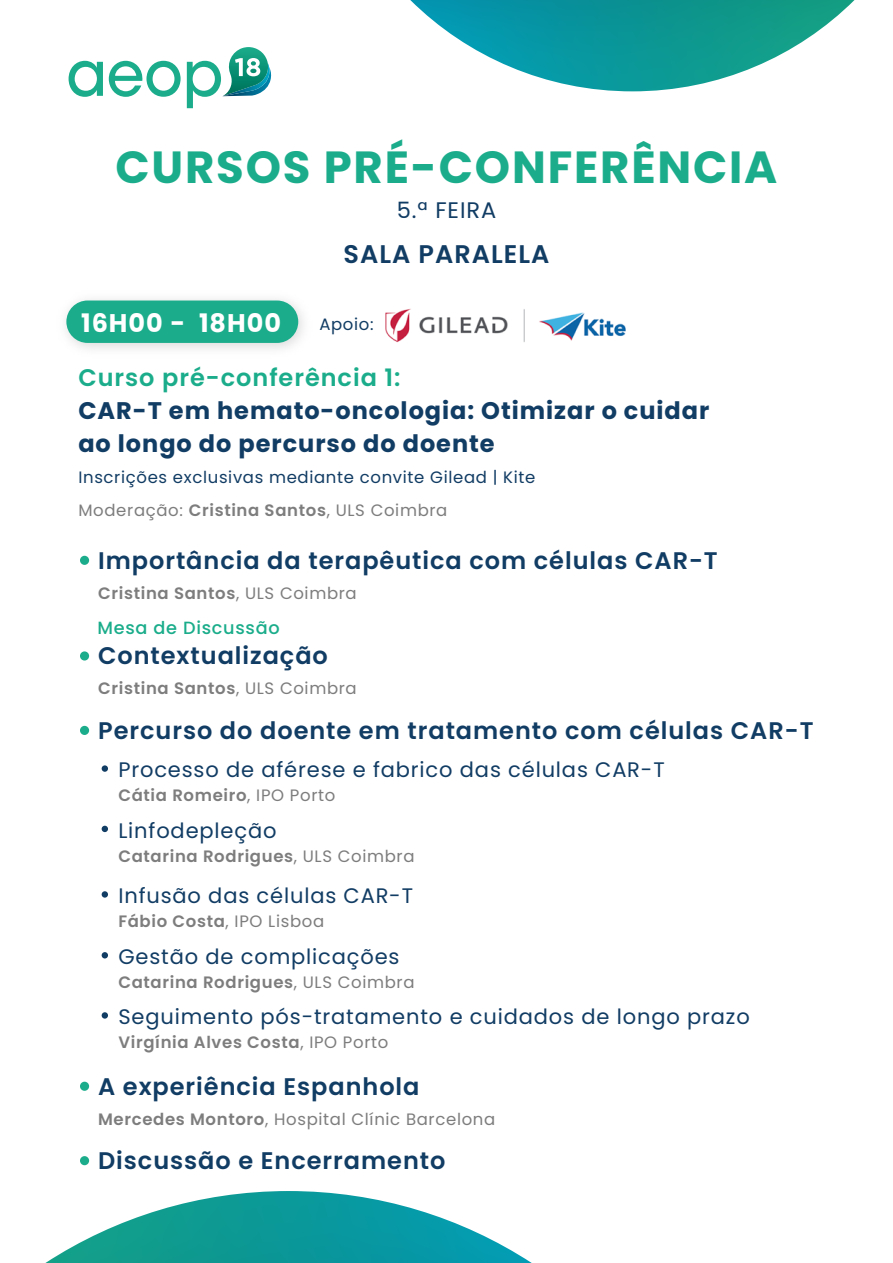
<style>
.page{position:relative;width:893px;height:1263px;background:#fff}
.page>*{position:absolute;margin:0;border:0;box-sizing:border-box;transform-origin:0 0}
.t1{font:500 62.55px "ITC Avant Garde Std";color:#1bad8b;scale:.94 1}
.t2{font:700 45px "Poppins";letter-spacing:.04em;color:#1bad8b}
.t3{font:600 25.5px "Poppins";letter-spacing:.04em;color:#113c64}
.t4{font:700 25.5px "Poppins";letter-spacing:.04em;color:#fff}
.t5{font:600 24px "Poppins";letter-spacing:.04em;color:#113c64}
.t6{font:700 24px/33px "Poppins";letter-spacing:.04em;color:#113c64}
.t7{font:600 24px "Poppins";letter-spacing:.04em;color:#1bad8b}
.t8{font:22.5px "Poppins";letter-spacing:.04em;color:#113c64}
.t9{font:21px "Poppins";letter-spacing:.04em;color:#113c64}
.t10{font:500 17.7px "Poppins";letter-spacing:.04em;color:#1bad8b}
.t11{font:600 16.5px "Poppins";letter-spacing:.04em;color:#7d7d7d}
.t12{font:16.5px "Poppins";letter-spacing:.04em;color:#7d7d7d}
.t13{font:16.5px "Poppins";letter-spacing:.04em;color:#113c64}
.s1{font-weight:600}
.s2{font-weight:400}
</style>
<div class="page">
<svg style="left:45px;top:1191px;width:487px;height:72px"></svg>
<svg style="left:410px;top:0;width:444px;height:91px"></svg>
<svg style="left:223px;top:47px;width:48px;height:49px"></svg>
<img style="left:65px;top:299px;width:238px;height:50px">
<div style="left:66px;top:300px;width:232px;height:43px;background:#1bad8b;border-radius:21px"></div>
<img style="left:385px;top:308px;width:241px;height:35px">
<div style="left:102px;top:765px;width:6px;height:7px;background:#113c64;border-radius:50%"></div>
<svg style="left:102px;top:826px;width:6px;height:6px"></svg>
<div style="left:102px;top:891px;width:6px;height:7px;background:#113c64;border-radius:50%"></div>
<svg style="left:102px;top:952px;width:6px;height:6px"></svg>
<div style="left:102px;top:1012px;width:6px;height:7px;background:#113c64;border-radius:50%"></div>
<div style="left:80px;top:556px;width:9px;height:9px;background:#1bad8b;border-radius:50%"></div>
<div style="left:80px;top:651px;width:9px;height:9px;background:#1bad8b;border-radius:50%"></div>
<div style="left:80px;top:726px;width:9px;height:9px;background:#1bad8b;border-radius:50%"></div>
<div style="left:80px;top:1082px;width:9px;height:9px;background:#1bad8b;border-radius:50%"></div>
<div style="left:80px;top:1156px;width:9px;height:9px;background:#1bad8b;border-radius:50%"></div>
<h1 class="t1" style="left:66px;top:34px;width:168px">aeop</h1>
<h2 class="t2" style="left:116px;top:141px;width:663px">CURSOS PRÉ-CONFERÊNCIA</h2>
<h3 class="t8" style="left:397px;top:197px;width:101px">5.ª FEIRA</h3>
<h3 class="t3" style="left:344px;top:239px;width:207px">SALA PARALELA</h3>
<h3 class="t4" style="left:81px;top:308px;width:201px">16H00 - 18H00</h3>
<p class="t13" style="left:319px;top:315px;width:56px">Apoio:</p>
<h3 class="t7" style="left:78px;top:363px;width:324px">Curso pré-conferência 1:</h3>
<h3 class="t6" style="left:78px;top:394px;width:632px">CAR-T em hemato-oncologia: Otimizar o cuidar ao longo do percurso do doente</h3>
<p class="t13" style="left:78px;top:468px;width:458px">Inscrições exclusivas mediante convite Gilead | Kite</p>
<p class="t12" style="left:78px;top:500px;width:371px">Moderação: <span class="s1">Cristina Santos</span>, ULS Coimbra</p>
<h3 class="t5" style="left:98px;top:546px;width:621px">Importância da terapêutica com células CAR-T</h3>
<p class="t11" style="left:98px;top:583px;width:260px">Cristina Santos<span class="s2">, ULS Coimbra</span></p>
<p class="t10" style="left:97px;top:618px;width:184px">Mesa de Discussão</p>
<h3 class="t5" style="left:98px;top:642px;width:231px">Contextualização</h3>
<p class="t11" style="left:98px;top:679px;width:260px">Cristina Santos<span class="s2">, ULS Coimbra</span></p>
<h3 class="t5" style="left:98px;top:716px;width:717px">Percurso do doente em tratamento com células CAR-T</h3>
<p class="t9" style="left:118px;top:758px;width:548px">Processo de aférese e fabrico das células CAR-T</p>
<p class="t11" style="left:118px;top:786px;width:218px">Cátia Romeiro<span class="s2">, IPO Porto</span></p>
<p class="t9" style="left:118px;top:818px;width:160px">Linfodepleção</p>
<p class="t11" style="left:118px;top:846px;width:298px">Catarina Rodrigues<span class="s2">, ULS Coimbra</span></p>
<p class="t9" style="left:118px;top:883px;width:296px">Infusão das células CAR-T</p>
<p class="t11" style="left:118px;top:912px;width:207px">Fábio Costa<span class="s2">, IPO Lisboa</span></p>
<p class="t9" style="left:118px;top:944px;width:283px">Gestão de complicações</p>
<p class="t11" style="left:118px;top:972px;width:298px">Catarina Rodrigues<span class="s2">, ULS Coimbra</span></p>
<p class="t9" style="left:118px;top:1004px;width:633px">Seguimento pós-tratamento e cuidados de longo prazo</p>
<p class="t11" style="left:118px;top:1033px;width:272px">Virgínia Alves Costa<span class="s2">, IPO Porto</span></p>
<h3 class="t5" style="left:98px;top:1072px;width:323px">A experiência Espanhola</h3>
<p class="t12" style="left:98px;top:1109px;width:399px"><span class="s1">Mercedes Montoro</span>, Hospital Clínic Barcelona</p>
<h3 class="t5" style="left:98px;top:1147px;width:349px">Discussão e Encerramento</h3>
</div>
